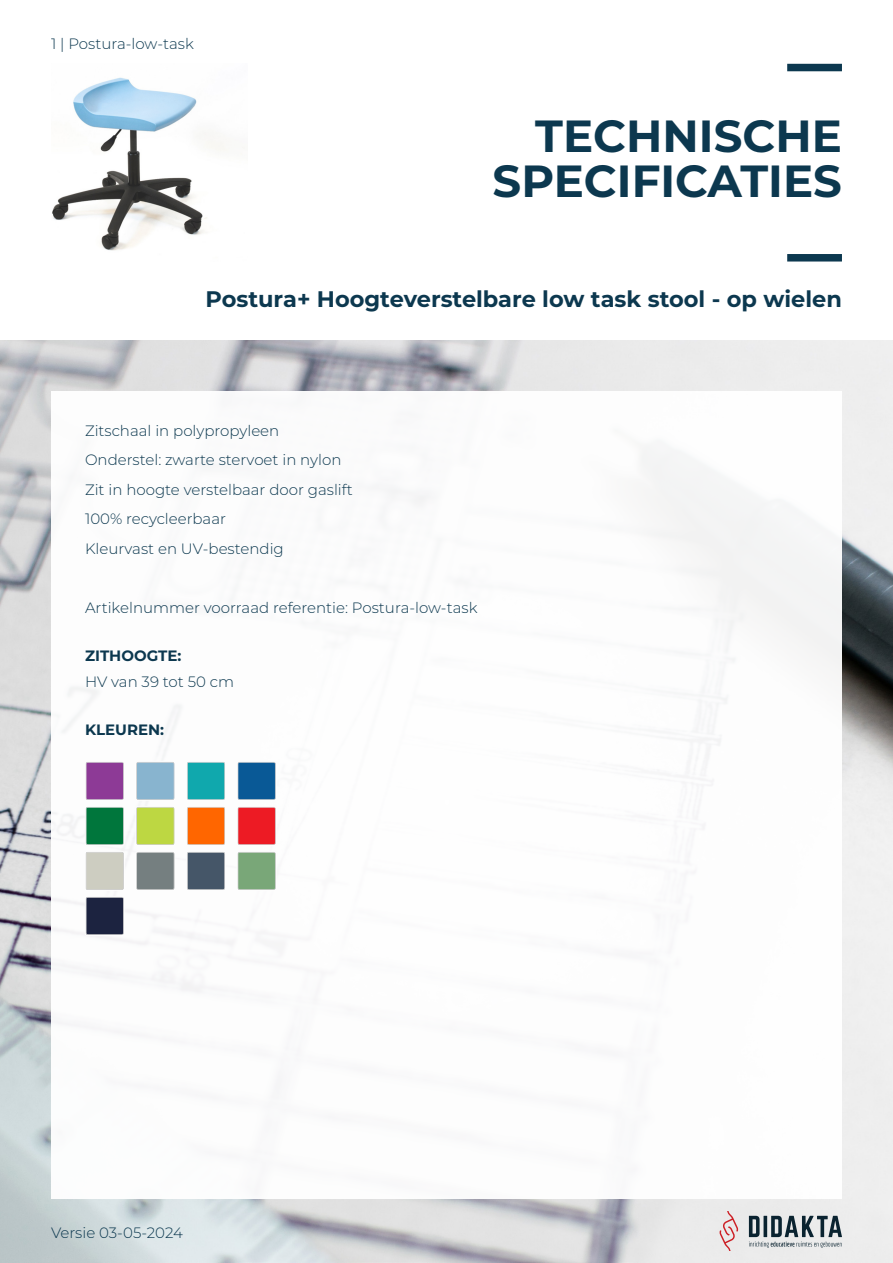
<style>
.page{position:relative;width:893px;height:1263px;background:#fff}
.page>*{position:absolute;margin:0;border:0;box-sizing:border-box;transform-origin:0 0}
.t1{font:700 45px/45px "Montserrat";color:#0c384f;text-align:right}
.t2{font:700 22.5px "Montserrat";color:#0c384f}
.Platte_tekst{font:300 15px "Montserrat";color:#0c384f}
.Titel_3{font:700 15px "Montserrat";color:#0c384f}
</style>
<div class="page">
<img style="left:0;top:340px;width:893px;height:923px">
<div style="left:51px;top:391px;width:791px;height:808px;background:#fff"></div>
<svg style="left:719px;top:1212px;width:19px;height:38px"></svg>
<svg style="left:749px;top:1216px;width:93px;height:32px;background:#97a0a5"></svg>
<div style="left:787px;top:64px;width:55px;height:7px;background:#0c384f"></div>
<div style="left:787px;top:254px;width:55px;height:7px;background:#0c384f"></div>
<svg style="left:85px;top:762px;width:191px;height:174px"></svg>
<img style="left:52px;top:77px;width:191px;height:174px">
<p class="Platte_tekst" style="left:51px;top:33px;width:144px">1 | Postura-low-task</p>
<h1 class="t1" style="left:493px;top:111px;width:351px">TECHNISCHE<br>SPECIFICATIES</h1>
<p class="t2" style="left:205px;top:282px;width:638px">Postura+ Hoogteverstelbare low task stool - op wielen</p>
<p class="Platte_tekst" style="left:85px;top:420px;width:196px">Zitschaal in polypropyleen</p>
<p class="Platte_tekst" style="left:85px;top:449px;width:258px">Onderstel: zwarte stervoet in nylon</p>
<p class="Platte_tekst" style="left:85px;top:479px;width:269px">Zit in hoogte verstelbaar door gaslift</p>
<p class="Platte_tekst" style="left:85px;top:508px;width:142px">100% recycleerbaar</p>
<p class="Platte_tekst" style="left:85px;top:538px;width:200px">Kleurvast en UV-bestendig</p>
<p class="Platte_tekst" style="left:85px;top:597px;width:394px">Artikelnummer voorraad referentie: Postura-low-task</p>
<p class="Titel_3" style="left:85px;top:645px;width:98px">ZITHOOGTE:</p>
<p class="Platte_tekst" style="left:85px;top:671px;width:151px">HV van 39 tot 50 cm</p>
<p class="Titel_3" style="left:85px;top:719px;width:81px">KLEUREN:</p>
<p class="Platte_tekst" style="left:51px;top:1223px;width:134px">Versie 03-05-2024</p>
</div>
